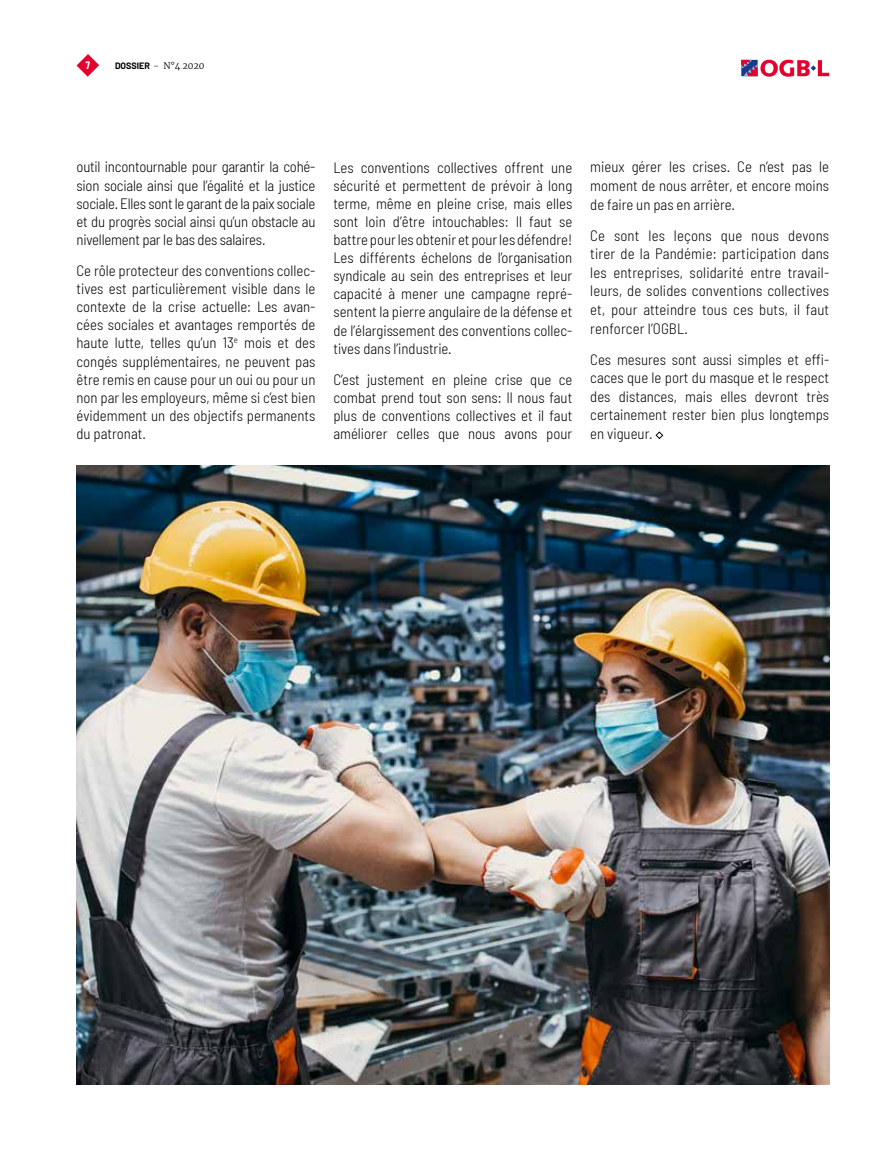
<style>
.page{position:relative;width:893px;height:1149px;background:#fff}
.page>*{position:absolute;margin:0;border:0;box-sizing:border-box;transform-origin:0 0}
.t1{font:300 semi-condensed 15px/18.1px "Barlow";color:#000;text-align:justify}
.t2{font:700 10.5px "Barlow Condensed";color:#fff}
.t3{font:300 9px "Merriweather";color:#000}
.s1{font-family:"Barlow";font-weight:700}
</style>
<div class="page">
<svg style="left:741px;top:60px;width:88px;height:17px"></svg>
<svg style="left:77px;top:54px;width:22px;height:23px"></svg>
<svg style="left:655px;top:431px;width:9px;height:8px"></svg>
<img style="left:77px;top:466px;width:752px;height:618px">
<p class="t2" style="left:86px;top:58px;width:6px">7</p>
<p class="t3" style="left:115px;top:59px;width:91px"><span class="s1">DOSSIER</span> - N°4 2020</p>
<p class="t1" style="left:77px;top:157px;width:240px">outil incontournable pour garantir la cohé&shy;sion sociale ainsi que l’égalité et la justice sociale. Elles sont le garant de la paix sociale et du progrès social ainsi qu’un obstacle au nivellement par le bas des salaires.</p>
<p class="t1" style="left:77px;top:261px;width:240px">Ce rôle protecteur des conventions collec&shy;tives est particulièrement visible dans le contexte de la crise actuelle: Les avan&shy;cées sociales et avantages remportés de haute lutte, telles qu’un 13<sup>e</sup> mois et des congés supplémentaires, ne peuvent pas être remis en cause pour un oui ou pour un non par les employeurs, même si c’est bien évidemment un des objectifs permanents du patronat.</p>
<p class="t1" style="left:333px;top:157px;width:240px">Les conventions collectives offrent une sécurité et permettent de prévoir à long terme, même en pleine crise, mais elles sont loin d’être intouchables: Il faut se battre pour les obtenir et pour les défendre!<br>Les différents échelons de l’organisation syndicale au sein des entreprises et leur capacité à mener une campagne repré&shy;sentent la pierre angulaire de la défense et de l’élargissement des conventions collec&shy;tives dans l’industrie.</p>
<p class="t1" style="left:333px;top:369px;width:240px">C’est justement en pleine crise que ce combat prend tout son sens: Il nous faut plus de conventions collectives et il faut améliorer celles que nous avons pour</p>
<p class="t1" style="left:590px;top:157px;width:240px;line-height:18.6px">mieux gérer les crises. Ce n’est pas le moment de nous arrêter, et encore moins de faire un pas en arrière.</p>
<p class="t1" style="left:590px;top:226px;width:240px">Ce sont les leçons que nous devons tirer de la Pandémie: participation dans les entreprises, solidarité entre travail&shy;leurs, de solides conventions collectives et, pour atteindre tous ces buts, il faut renforcer l’OGBL.</p>
<p class="t1" style="left:590px;top:349px;width:240px;line-height:18.6px">Ces mesures sont aussi simples et effi&shy;caces que le port du masque et le respect des distances, mais elles devront très certainement rester bien plus longtemps en vigueur.</p>
</div>
